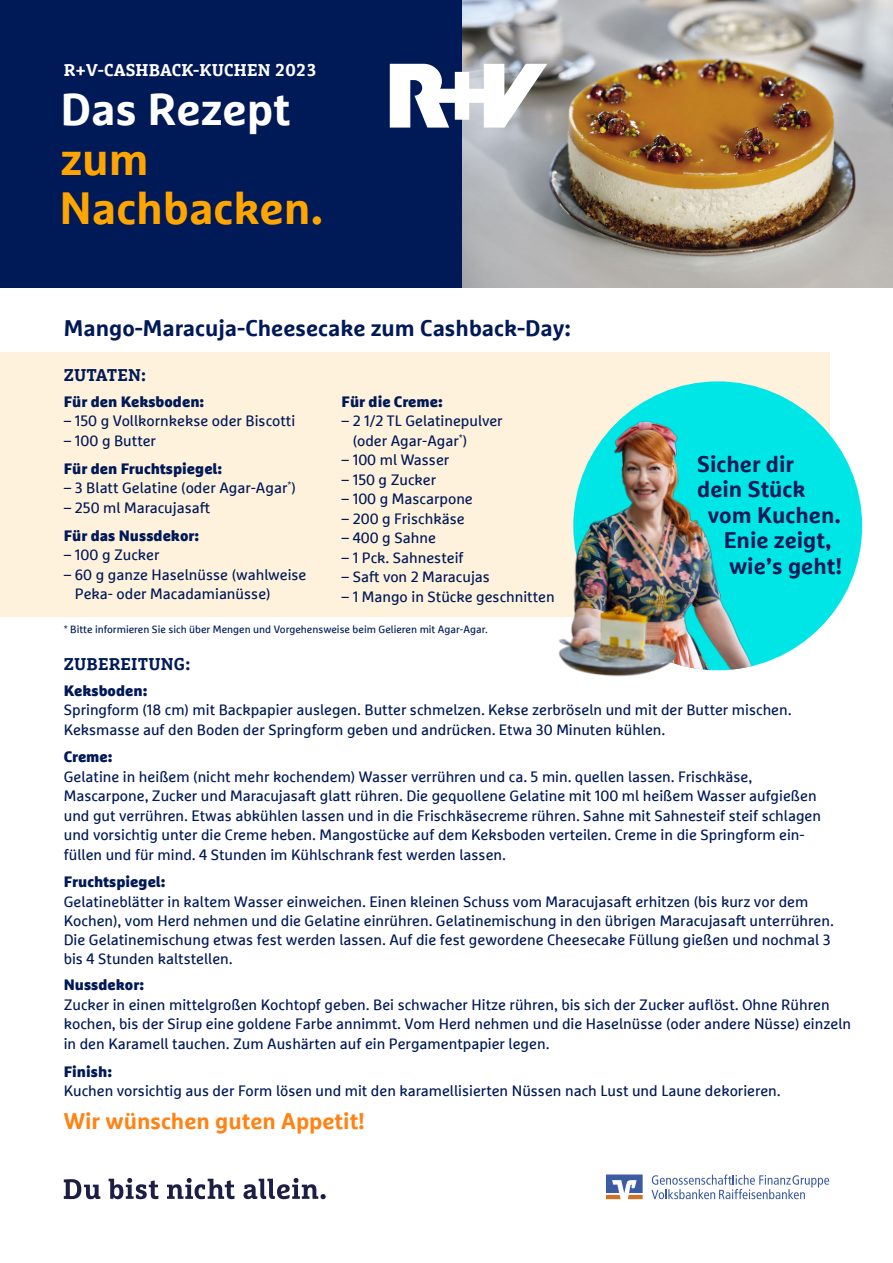
<style>
.page{position:relative;width:893px;height:1263px;background:#fff}
.page>*{position:absolute;margin:0;border:0;box-sizing:border-box;transform-origin:0 0}
.t1{font:700 45px/49.5px "Marselisfor Ru V";color:#ffa500}
.t2{font:700 45px "Marselisfor Ru V";color:#fff}
.t3{font:700 22.5px "Marselisfor Ru V";color:#001957}
.t4{font:700 22.5px "Marselisfor Ru V";color:#ff8213}
.t5{font:700 16.95px "Marselisfor Ru V Slab";letter-spacing:.01em;color:#fff}
.t6{font:700 16.95px "Marselisfor Ru V Slab";letter-spacing:.01em;color:#001957}
.t7{font:15px/19.5px "Marselisfor Ru V";color:#001957}
.t8{font:900 15px "Marselisfor Ru V";color:#001957}
.t9{font:10.5px "Marselisfor Ru V";color:#001957}
.s1{font-family:"Marselisfor Ru V Bd";font-weight:400}
</style>
<div class="page">
<img style="left:462px;top:0;width:431px;height:288px">
<div style="left:0;top:0;width:462px;height:288px;background:#001957"></div>
<div style="left:0;top:352px;width:829px;height:265px;background:#fff2dc"></div>
<div style="left:573px;top:381px;width:289px;height:289px;background:#00e6e6;border-radius:50%"></div>
<img style="left:573px;top:381px;width:192px;height:289px">
<img style="left:558px;top:533px;width:127px;height:144px">
<svg style="left:651px;top:1174px;width:178px;height:25px"></svg>
<svg style="left:606px;top:1174px;width:37px;height:25px"></svg>
<svg style="left:64px;top:1179px;width:36px;height:20px"></svg>
<svg style="left:109px;top:1178px;width:49px;height:21px"></svg>
<svg style="left:167px;top:1178px;width:67px;height:21px"></svg>
<svg style="left:243px;top:1178px;width:83px;height:21px"></svg>
<svg style="left:390px;top:64px;width:157px;height:64px"></svg>
<p class="t5" style="left:64px;top:59px;width:255px">R+V-CASHBACK-KUCHEN 2023</p>
<h1 class="t2" style="left:60px;top:81px;width:231px">Das Rezept</h1>
<h1 class="t1" style="left:59px;top:133px;width:265px">zum<br>Nachbacken.</h1>
<h2 class="t3" style="left:64px;top:314px;width:508px">Mango-Maracuja-Cheesecake zum Cashback-Day:</h2>
<p class="t6" style="left:64px;top:364px;width:83px">ZUTATEN:</p>
<p class="t8" style="left:64px;top:392px;width:142px">Für den Keksboden:</p>
<p class="t7" style="left:64px;top:411px;width:233px">– 150 g Vollkornkekse oder Biscotti</p>
<p class="t7" style="left:64px;top:430px;width:94px">– 100 g Butter</p>
<p class="t8" style="left:64px;top:459px;width:160px">Für den Fruchtspiegel:</p>
<p class="t7" style="left:64px;top:478px;width:234px">– 3 Blatt Gelatine (oder Agar-Agar<sup>*</sup>)</p>
<p class="t7" style="left:64px;top:497px;width:148px">– 250 ml Maracujasaft</p>
<p class="t8" style="left:64px;top:526px;width:137px">Für das Nussdekor:</p>
<p class="t7" style="left:64px;top:545px;width:97px">– 100 g Zucker</p>
<p class="t7" style="left:75px;top:564px;width:233px;text-indent:-11px">– 60 g ganze Haselnüsse (wahlweise<br>Peka- oder Macadamianüsse)</p>
<p class="t8" style="left:342px;top:392px;width:102px">Für die Creme:</p>
<p class="t7" style="left:342px;top:411px;width:163px">– 2 1/2 TL Gelatinepulver</p>
<p class="t7" style="left:353px;top:430px;width:116px">(oder Agar-Agar<sup>*</sup>)</p>
<p class="t7" style="left:342px;top:450px;width:109px">– 100 ml Wasser</p>
<p class="t7" style="left:342px;top:469px;width:96px">– 150 g Zucker</p>
<p class="t7" style="left:342px;top:489px;width:133px">– 100 g Mascarpone</p>
<p class="t7" style="left:342px;top:508px;width:125px">– 200 g Frischkäse</p>
<p class="t7" style="left:342px;top:528px;width:96px">– 400 g Sahne</p>
<p class="t7" style="left:342px;top:547px;width:124px">– 1 Pck. Sahnesteif</p>
<p class="t7" style="left:342px;top:567px;width:150px">– Saft von 2 Maracujas</p>
<p class="t7" style="left:342px;top:586px;width:215px">– 1 Mango in Stücke geschnitten</p>
<p class="t9" style="left:64px;top:623px;width:425px">* Bitte informieren Sie sich über Mengen und Vorgehensweise beim Gelieren mit Agar-Agar.</p>
<p class="t6" style="left:64px;top:653px;width:128px">ZUBEREITUNG:</p>
<h2 class="t3" style="left:697px;top:450px;width:99px">Sicher dir</h2>
<h2 class="t3" style="left:697px;top:475px;width:110px">dein Stück</h2>
<h2 class="t3" style="left:708px;top:501px;width:134px">vom Kuchen.</h2>
<h2 class="t3" style="left:724px;top:526px;width:109px">Enie zeigt,</h2>
<h2 class="t3" style="left:729px;top:552px;width:115px">wie’s geht<span class="s1">!</span></h2>
<p class="t8" style="left:64px;top:681px;width:85px">Keksboden:</p>
<p class="t7" style="left:64px;top:700px;width:729px">Springform (18 cm) mit Backpapier auslegen. Butter schmelzen. Kekse zerbröseln und mit der Butter mischen.<br>Keksmasse auf den Boden der Springform geben und andrücken. Etwa 30 Minuten kühlen.</p>
<p class="t8" style="left:64px;top:747px;width:50px">Creme:</p>
<p class="t7" style="left:64px;top:767px;width:759px">Gelatine in heißem (nicht mehr kochendem) Wasser verrühren und ca. 5 min. quellen lassen. Frischkäse, Mascarpone, Zucker und Maracujasaft glatt rühren. Die gequollene Gelatine mit 100 ml heißem Wasser aufgießen und gut verrühren. Etwas abkühlen lassen und in die Frischkäsecreme rühren. Sahne mit Sahnesteif steif schlagen und vorsichtig unter die Creme heben. Mangostücke auf dem Keksboden verteilen. Creme in die Springform ein&shy;füllen und für mind. 4 Stunden im Kühlschrank fest werden lassen.</p>
<p class="t8" style="left:64px;top:872px;width:103px">Fruchtspiegel:</p>
<p class="t7" style="left:64px;top:892px;width:772px;line-height:19px">Gelatineblätter in kaltem Wasser einweichen. Einen kleinen Schuss vom Maracujasaft erhitzen (bis kurz vor dem Kochen), vom Herd nehmen und die Gelatine einrühren. Gelatinemischung in den übrigen Maracujasaft unterrühren.<br>Die Gelatinemischung etwas fest werden lassen. Auf die fest gewordene Cheesecake Füllung gießen und nochmal 3 bis 4 Stunden kaltstellen.</p>
<p class="t8" style="left:64px;top:975px;width:82px">Nussdekor:</p>
<p class="t7" style="left:64px;top:994px;width:789px">Zucker in einen mittelgroßen Kochtopf geben. Bei schwacher Hitze rühren, bis sich der Zucker auflöst. Ohne Rühren kochen, bis der Sirup eine goldene Farbe annimmt. Vom Herd nehmen und die Haselnüsse (oder andere Nüsse) einzeln in den Karamell tauchen. Zum Aushärten auf ein Pergamentpapier legen.</p>
<p class="t8" style="left:64px;top:1062px;width:50px">Finish:</p>
<p class="t7" style="left:64px;top:1081px;width:718px">Kuchen vorsichtig aus der Form lösen und mit den karamellisierten Nüssen nach Lust und Laune dekorieren.</p>
<h2 class="t4" style="left:64px;top:1107px;width:303px">Wir wünschen guten Appetit!</h2>
</div>
